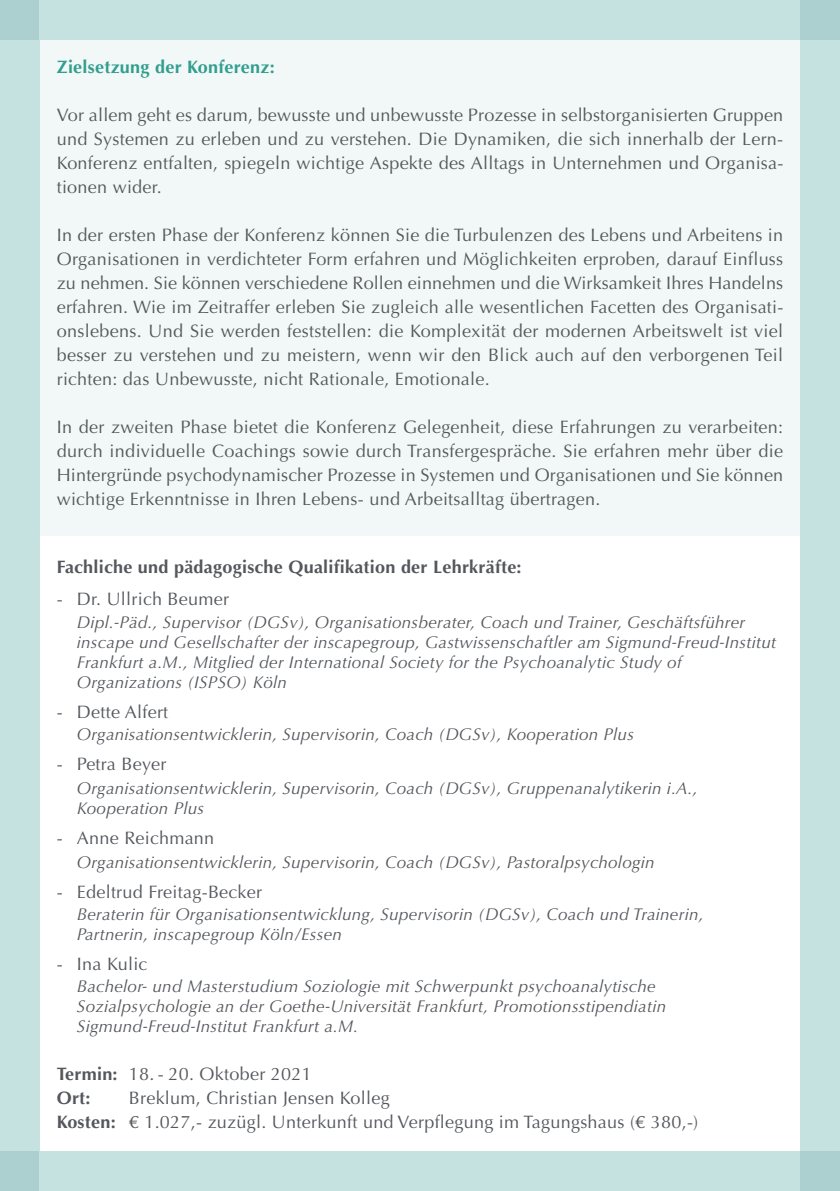
<style>
.page{position:relative;width:840px;height:1191px;background:#fff}
.page>*{position:absolute;margin:0;border:0;box-sizing:border-box;transform-origin:0 0}
.t1{font:18px/24px "Optima";letter-spacing:.015em;color:#54575c;text-align:justify}
.t2{font:700 18px "Optima";letter-spacing:.015em;color:#54575c}
.t3{font:700 18px "Optima";letter-spacing:.015em;color:#329e8f}
.t4{font:italic 17px/20px "Optima";letter-spacing:.015em;color:#54575c}
.s1{font-weight:700}
</style>
<div class="page">
<div style="left:40px;top:40px;width:759px;height:496px;background:#f1f8f7"></div>
<div style="left:799px;top:40px;width:40px;height:1151px;background:#c5e2e0"></div>
<div style="left:0;top:40px;width:40px;height:1151px;background:#c5e2e0"></div>
<div style="left:0;top:0;width:40px;height:40px;background:#accfcf"></div>
<div style="left:799px;top:0;width:40px;height:40px;background:#accfcf"></div>
<div style="left:799px;top:1151px;width:40px;height:40px;background:#accfcf"></div>
<div style="left:0;top:1151px;width:40px;height:40px;background:#accfcf"></div>
<div style="left:40px;top:0;width:759px;height:40px;background:#c5e2e0"></div>
<div style="left:40px;top:1151px;width:759px;height:40px;background:#c5e2e0"></div>
<p class="t3" style="left:57px;top:57px;width:219px">Zielsetzung der Konferenz:</p>
<p class="t1" style="left:57px;top:103px;width:727px">Vor allem geht es darum, bewusste und unbewusste Prozesse in selbstorganisierten Gruppen und Systemen zu erleben und zu verstehen. Die Dynamiken, die sich innerhalb der Lern-Konferenz entfalten, spiegeln wichtige Aspekte des Alltags in Unternehmen und Organisa&shy;tionen wider.</p>
<p class="t1" style="left:57px;top:223px;width:727px">In der ersten Phase der Konferenz können Sie die Turbulenzen des Lebens und Arbeitens in Organisationen in verdichteter Form erfahren und Möglichkeiten erproben, darauf Einfluss zu nehmen. Sie können verschiedene Rollen einnehmen und die Wirksamkeit Ihres Handelns erfahren. Wie im Zeitraffer erleben Sie zugleich alle wesentlichen Facetten des Organisati&shy;onslebens. Und Sie werden feststellen: die Komplexität der modernen Arbeitswelt ist viel besser zu verstehen und zu meistern, wenn wir den Blick auch auf den verborgenen Teil richten: das Unbewusste, nicht Rationale, Emotionale.</p>
<p class="t1" style="left:57px;top:415px;width:727px">In der zweiten Phase bietet die Konferenz Gelegenheit, diese Erfahrungen zu verarbeiten: durch individuelle Coachings sowie durch Transfergespräche. Sie erfahren mehr über die Hintergründe psychodynamischer Prozesse in Systemen und Organisationen und Sie können wichtige Erkenntnisse in Ihren Lebens- und Arbeitsalltag übertragen.</p>
<p class="t2" style="left:57px;top:557px;width:466px">Fachliche und pädagogische Qualifikation der Lehrkräfte:</p>
<p class="t1" style="left:57px;top:587px;width:174px">- Dr. Ullrich Beumer</p>
<p class="t4" style="left:77px;top:612px;width:700px">Dipl.-Päd., Supervisor (DGSv), Organisationsberater, Coach und Trainer, Geschäftsführer inscape und Gesellschafter der inscapegroup, Gastwissenschaftler am Sigmund-Freud-Institut Frankfurt a.M., Mitglied der International Society for the Psychoanalytic Study of Organizations (ISPSO) Köln</p>
<p class="t1" style="left:57px;top:699px;width:113px">- Dette Alfert</p>
<p class="t4" style="left:77px;top:724px;width:558px">Organisationsentwicklerin, Supervisorin, Coach (DGSv), Kooperation Plus</p>
<p class="t1" style="left:57px;top:751px;width:111px">- Petra Beyer</p>
<p class="t4" style="left:77px;top:778px;width:622px">Organisationsentwicklerin, Supervisorin, Coach (DGSv), Gruppenanalytikerin i.A.,<br>Kooperation Plus</p>
<p class="t1" style="left:57px;top:825px;width:159px">- Anne Reichmann</p>
<p class="t4" style="left:77px;top:852px;width:579px">Organisationsentwicklerin, Supervisorin, Coach (DGSv), Pastoralpsychologin</p>
<p class="t1" style="left:57px;top:879px;width:207px">- Edeltrud Freitag-Becker</p>
<p class="t4" style="left:77px;top:904px;width:627px">Beraterin für Organisationsentwicklung, Supervisorin (DGSv), Coach und Trainerin,<br>Partnerin, inscapegroup Köln/Essen</p>
<p class="t1" style="left:57px;top:951px;width:92px">- Ina Kulic</p>
<p class="t4" style="left:77px;top:976px;width:590px">Bachelor- und Masterstudium Soziologie mit Schwerpunkt psychoanalytische<br>Sozialpsychologie an der Goethe-Universität Frankfurt, Promotionsstipendiatin<br>Sigmund-Freud-Institut Frankfurt a.M.</p>
<p class="t1" style="left:57px;top:1061px;width:256px"><span class="s1">Termin:</span> 18. - 20. Oktober 2021<br><span class="s1">Ort:</span></p>
<p class="t1" style="left:57px;top:1085px;width:642px;text-indent:72px">Breklum, Christian Jensen Kolleg<br><span class="s1">Kosten:</span> € 1.027,- zuzügl. Unterkunft und Verpflegung im Tagungshaus (€ 380,-)</p>
</div>
